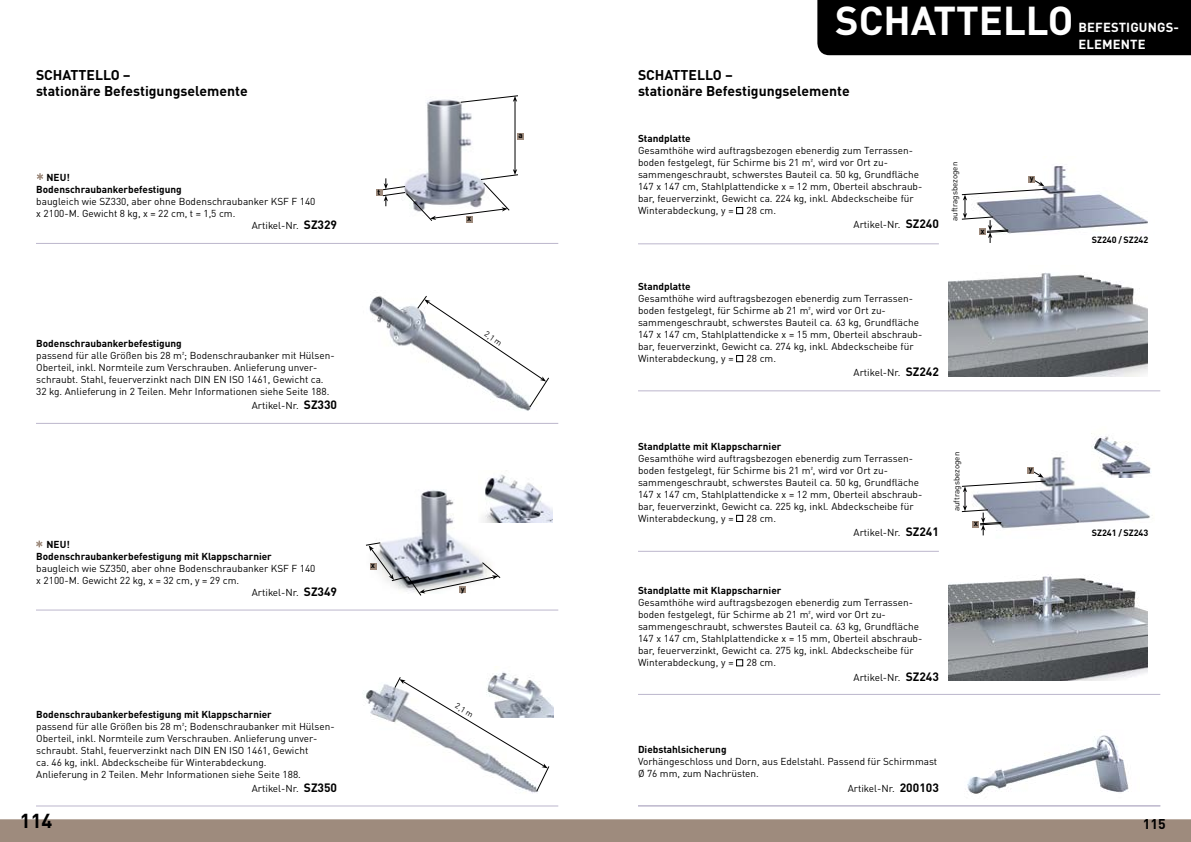
<style>
.page{position:relative;width:1191px;height:842px;background:#fff}
.page>*{position:absolute;margin:0;border:0;box-sizing:border-box;transform-origin:0 0}
.t1{font:700 39.8px "DINOT";color:#fff}
.t2{font:700 20px "DINOT";color:#000}
.t3{font:700 14px/16px "DINOT";color:#000}
.t4{font:700 13px/17px "DINOT";letter-spacing:.01em;color:#fff}
.t5{font:10px/12px "DINOT";color:#000}
.t6{font:700 10px/12px "DINOT";color:#000}
.t7{font:700 9px "DINOT";color:#000}
.t8{font:8px "DINOT";color:#000}
.t9{font:700 8px "DINOT";color:#000}
.s1{font-weight:700;font-size:12px}
</style>
<div class="page">
<div style="left:0;top:819px;width:1191px;height:23px;background:#9e8b7d"></div>
<img style="left:387px;top:489px;width:132px;height:89px">
<img style="left:363px;top:684px;width:190px;height:109px">
<svg style="left:394px;top:677px;width:155px;height:115px"></svg>
<img style="left:369px;top:295px;width:162px;height:116px">
<svg style="left:417px;top:296px;width:132px;height:111px"></svg>
<img style="left:382px;top:99px;width:142px;height:97px">
<hr style="left:515px;top:100px;width:1px;height:71px;background:#000">
<div style="left:517px;top:133px;width:7px;height:6px;background:#9e8b7d"></div>
<svg style="left:460px;top:95px;width:58px;height:8px"></svg>
<div style="left:466px;top:216px;width:7px;height:7px;background:#9e8b7d"></div>
<div style="left:375px;top:189px;width:7px;height:7px;background:#9e8b7d"></div>
<svg style="left:383px;top:169px;width:135px;height:52px"></svg>
<img style="left:479px;top:474px;width:73px;height:48px">
<svg style="left:366px;top:542px;width:134px;height:54px"></svg>
<div style="left:459px;top:586px;width:7px;height:7px;background:#9e8b7d"></div>
<svg style="left:37px;top:173px;width:6px;height:7px"></svg>
<svg style="left:36px;top:541px;width:7px;height:6px"></svg>
<img style="left:967px;top:735px;width:162px;height:59px">
<img style="left:948px;top:272px;width:199px;height:104px">
<img style="left:948px;top:574px;width:199px;height:106px">
<img style="left:982px;top:457px;width:168px;height:79px">
<svg style="left:961px;top:472px;width:84px;height:63px"></svg>
<div style="left:1027px;top:467px;width:7px;height:7px;background:#9e8b7d"></div>
<img style="left:1091px;top:433px;width:60px;height:44px">
<div style="left:817px;top:0;width:374px;height:55px;background:#000"></div>
<hr style="left:36px;top:806px;width:522px;height:1px;background:#bcb6cc">
<hr style="left:638px;top:805px;width:522px;height:1px;background:#bcb6cc">
<hr style="left:638px;top:806px;width:522px;height:1px;background:#bcb6cc">
<img style="left:479px;top:666px;width:74px;height:51px">
<hr style="left:36px;top:610px;width:522px;height:1px;background:#bcb6cc">
<hr style="left:36px;top:423px;width:522px;height:1px;background:#bcb6cc">
<hr style="left:36px;top:243px;width:522px;height:1px;background:#bcb6cc">
<img style="left:1047px;top:166px;width:101px;height:65px">
<svg style="left:961px;top:180px;width:86px;height:63px"></svg>
<div style="left:1028px;top:176px;width:7px;height:6px;background:#9e8b7d"></div>
<hr style="left:638px;top:694px;width:522px;height:1px;background:#bcb6cc">
<hr style="left:638px;top:551px;width:301px;height:1px;background:#bcb6cc">
<hr style="left:638px;top:244px;width:301px;height:1px;background:#bcb6cc">
<hr style="left:638px;top:391px;width:522px;height:1px;background:#bcb6cc">
<div style="left:736px;top:207px;width:7px;height:7px;border:1px solid #000"></div>
<div style="left:736px;top:355px;width:7px;height:7px;border:1px solid #000"></div>
<div style="left:736px;top:515px;width:7px;height:7px;border:1px solid #000"></div>
<div style="left:736px;top:659px;width:7px;height:7px;border:1px solid #000"></div>
<h3 class="t3" style="left:36px;top:66px;width:213px">SCHATTELLO –<br>stationäre Befestigungselemente</h3>
<p class="t6" style="left:36px;top:171px;width:147px;text-indent:10px">NEU!<br>Bodenschraubankerbefestigung</p>
<p class="t5" style="left:36px;top:195px;width:281px">baugleich wie SZ330, aber ohne Bodenschraubanker KSF F 140</p>
<p class="t5" style="left:36px;top:207px;width:201px">x 2100-M. Gewicht 8 kg, x = 22 cm, t = 1,5 cm.</p>
<p class="t5" style="left:252px;top:219px;width:87px">Artikel-Nr. <span class="s1">SZ329</span></p>
<p class="t9" style="left:377px;top:186px;width:4px">t</p>
<p class="t6" style="left:36px;top:336px;width:147px">Bodenschraubankerbefestigung</p>
<p class="t5" style="left:36px;top:348px;width:300px">passend für alle Größen bis 28 m²; Bodenschraubanker mit Hülsen-Oberteil, inkl. Normteile zum Verschrauben. Anlieferung unver&shy;schraubt. Stahl, feuerverzinkt nach DIN EN ISO 1461, Gewicht ca.<br>32 kg. Anlieferung in 2 Teilen. Mehr Informationen siehe Seite 188.</p>
<p class="t5" style="left:252px;top:399px;width:87px">Artikel-Nr. <span class="s1">SZ330</span></p>
<p class="t6" style="left:36px;top:537px;width:237px;text-indent:10px">NEU!<br>Bodenschraubankerbefestigung mit Klappscharnier</p>
<p class="t5" style="left:36px;top:561px;width:281px">baugleich wie SZ350, aber ohne Bodenschraubanker KSF F 140</p>
<p class="t5" style="left:36px;top:573px;width:204px">x 2100-M. Gewicht 22 kg, x = 32 cm, y = 29 cm.</p>
<p class="t5" style="left:252px;top:585px;width:87px">Artikel-Nr. <span class="s1">SZ349</span></p>
<p class="t9" style="left:371px;top:559px;width:6px">x</p>
<p class="t6" style="left:36px;top:707px;width:237px">Bodenschraubankerbefestigung mit Klappscharnier</p>
<p class="t5" style="left:36px;top:719px;width:300px">passend für alle Größen bis 28 m²; Bodenschraubanker mit Hülsen-Oberteil, inkl. Normteile zum Verschrauben. Anlieferung unver&shy;schraubt. Stahl, feuerverzinkt nach DIN EN ISO 1461, Gewicht<br>ca. 46 kg, inkl. Abdeckscheibe für Winterabdeckung.<br>Anlieferung in 2 Teilen. Mehr Informationen siehe Seite 188.</p>
<p class="t5" style="left:252px;top:782px;width:87px">Artikel-Nr. <span class="s1">SZ350</span></p>
<p class="t9" style="left:467px;top:212px;width:6px">x</p>
<p class="t9" style="left:518px;top:129px;width:6px">a</p>
<p class="t8" style="left:489px;top:328px;width:21px;rotate:35deg">2,1 m</p>
<p class="t9" style="left:461px;top:583px;width:5px">y</p>
<p class="t8" style="left:459px;top:700px;width:21px;rotate:31deg">2,1 m</p>
<h1 class="t1" style="left:835px;top:-11px;width:240px">SCHATTELLO</h1>
<h3 class="t3" style="left:638px;top:66px;width:213px">SCHATTELLO –<br>stationäre Befestigungselemente</h3>
<h3 class="t4" style="left:1078px;top:18px;width:102px">BEFESTIGUNGS-<br>ELEMENTE</h3>
<p class="t6" style="left:638px;top:132px;width:54px">Standplatte</p>
<p class="t5" style="left:638px;top:144px;width:286px">Gesamthöhe wird auftragsbezogen ebenerdig zum Terrassen&shy;boden festgelegt, für Schirme bis 21 m², wird vor Ort zu&shy;sammengeschraubt, schwerstes Bauteil ca. 50 kg, Grundfläche 147 x 147 cm, Stahlplattendicke x = 12 mm, Oberteil abschraub&shy;bar, feuerverzinkt, Gewicht ca. 224 kg, inkl. Abdeckscheibe für Winterabdeckung, y =</p>
<p class="t5" style="left:746px;top:204px;width:31px">28 cm.</p>
<p class="t5" style="left:853px;top:218px;width:87px">Artikel-Nr. <span class="s1">SZ240</span></p>
<p class="t8" style="left:948px;top:221px;width:61px;rotate:-90deg">auftragsbezogen</p>
<p class="t9" style="left:980px;top:224px;width:6px">x</p>
<p class="t9" style="left:1029px;top:172px;width:5px">y</p>
<p class="t7" style="left:1091px;top:232px;width:58px">SZ240 / SZ242</p>
<p class="t6" style="left:638px;top:280px;width:54px">Standplatte</p>
<p class="t5" style="left:638px;top:292px;width:286px">Gesamthöhe wird auftragsbezogen ebenerdig zum Terrassen&shy;boden festgelegt, für Schirme ab 21 m², wird vor Ort zu&shy;sammengeschraubt, schwerstes Bauteil ca. 63 kg, Grundfläche 147 x 147 cm, Stahlplattendicke x = 15 mm, Oberteil abschraub&shy;bar, feuerverzinkt, Gewicht ca. 274 kg, inkl. Abdeckscheibe für Winterabdeckung, y =</p>
<p class="t5" style="left:746px;top:352px;width:31px">28 cm.</p>
<p class="t5" style="left:853px;top:366px;width:87px">Artikel-Nr. <span class="s1">SZ242</span></p>
<p class="t6" style="left:638px;top:439px;width:145px">Standplatte mit Klappscharnier</p>
<p class="t5" style="left:638px;top:451px;width:286px">Gesamthöhe wird auftragsbezogen ebenerdig zum Terrassen&shy;boden festgelegt, für Schirme bis 21 m², wird vor Ort zu&shy;sammengeschraubt, schwerstes Bauteil ca. 50 kg, Grundfläche 147 x 147 cm, Stahlplattendicke x = 12 mm, Oberteil abschraub&shy;bar, feuerverzinkt, Gewicht ca. 225 kg, inkl. Abdeckscheibe für Winterabdeckung, y =</p>
<p class="t5" style="left:746px;top:511px;width:31px">28 cm.</p>
<p class="t5" style="left:853px;top:526px;width:87px">Artikel-Nr. <span class="s1">SZ241</span></p>
<p class="t8" style="left:950px;top:511px;width:61px;rotate:-90deg">auftragsbezogen</p>
<p class="t9" style="left:973px;top:517px;width:6px">x</p>
<p class="t6" style="left:638px;top:584px;width:145px">Standplatte mit Klappscharnier</p>
<p class="t5" style="left:638px;top:596px;width:286px">Gesamthöhe wird auftragsbezogen ebenerdig zum Terrassen&shy;boden festgelegt, für Schirme ab 21 m², wird vor Ort zu&shy;sammengeschraubt, schwerstes Bauteil ca. 63 kg, Grundfläche 147 x 147 cm, Stahlplattendicke x = 15 mm, Oberteil abschraub&shy;bar, feuerverzinkt, Gewicht ca. 275 kg, inkl. Abdeckscheibe für Winterabdeckung, y =</p>
<p class="t5" style="left:746px;top:656px;width:31px">28 cm.</p>
<p class="t5" style="left:853px;top:670px;width:87px">Artikel-Nr. <span class="s1">SZ243</span></p>
<p class="t6" style="left:638px;top:743px;width:90px">Diebstahlsicherung</p>
<p class="t5" style="left:638px;top:755px;width:301px">Vorhängeschloss und Dorn, aus Edelstahl. Passend für Schirmmast<br>Ø 76 mm, zum Nachrüsten.</p>
<p class="t5" style="left:847px;top:781px;width:93px">Artikel-Nr. <span class="s1">200103</span></p>
<p class="t9" style="left:1029px;top:463px;width:5px">y</p>
<p class="t7" style="left:1091px;top:526px;width:58px">SZ241 / SZ243</p>
<h2 class="t2" style="left:20px;top:805px;width:34px">114</h2>
<h3 class="t3" style="left:1142px;top:815px;width:24px">115</h3>
</div>
